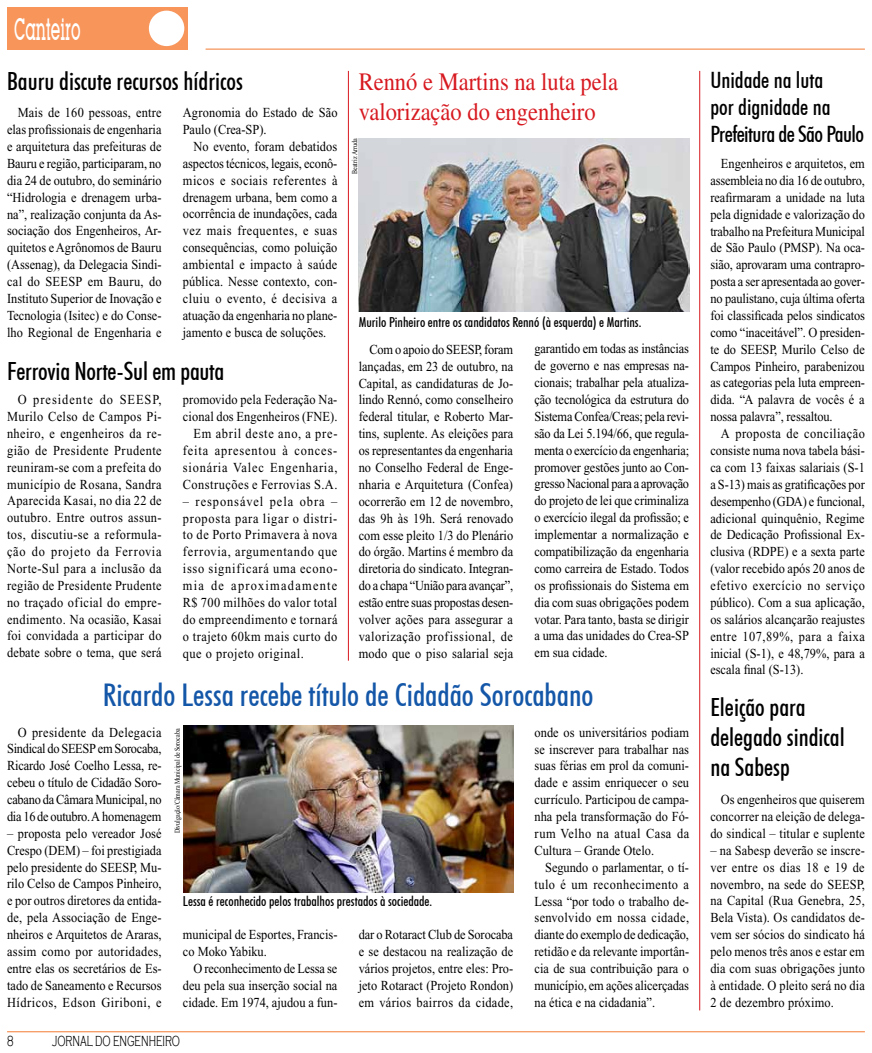
<style>
.page{position:relative;width:872px;height:1053px;background:#fff}
.page>*{position:absolute;margin:0;border:0;box-sizing:border-box;transform-origin:0 0}
.t1{font:500 condensed 31.25px "Futura BT";color:#1457a8}
.t2{font:500 30px "Lubalin Graph IT Cby BT";color:#fff;scale:.5 1}
.t3{font:500 condensed 25px/30px "Futura BT";color:#000}
.t4{font:25px/30px "Times";color:#d71920;scale:.9 1}
.t5{font:500 condensed 22.5px/27px "Futura BT";color:#000}
.t6{font:300 15px "Copperplate Gothic";color:#000;scale:.6 1}
.t7{font:13.75px/16.9px "Times New Roman";letter-spacing:.005em;color:#000;text-align:justify;scale:.9 1}
.t8{font:13.75px/16.9px "Times New Roman";letter-spacing:.04em;color:#000;text-align:right;scale:.9 1}
.t9{font:500 condensed 13.75px "Futura BT";color:#000}
.t10{font:7.5px "Times New Roman";color:#000;scale:.8 1}
</style>
<div class="page">
<div style="left:7px;top:7px;width:181px;height:43px;background:#f7955b"></div>
<div style="left:149px;top:11px;width:35px;height:35px;background:#fff;border-radius:50%"></div>
<hr style="left:206px;top:48px;width:659px;height:2px;background:#f7955b">
<hr style="left:7px;top:1030px;width:858px;height:2px;background:#f7955b">
<hr style="left:699px;top:71px;width:1px;height:939px;background:#d71920">
<hr style="left:348px;top:71px;width:1px;height:589px;background:#d71920">
<img style="left:183px;top:725px;width:330px;height:167px">
<img style="left:359px;top:138px;width:330px;height:174px">
<h2 class="t2" style="left:14px;top:11px;width:134px">Canteiro</h2>
<h3 class="t3" style="left:7px;top:66px;width:237px">Bauru discute recursos hídricos</h3>
<p class="t7" style="left:7px;top:104px;width:173px;text-indent:11px">Mais de 160 pessoas, entre elas profissionais de engenharia e arquitetura das prefeituras de Bauru e região, participaram, no dia 24 de outubro, do seminário “Hidrologia e drenagem urba&shy;na”, realização conjunta da As&shy;sociação dos Engenheiros, Ar&shy;quitetos e Agrônomos de Bauru (Assenag), da Delegacia Sindi&shy;cal do SEESP em Bauru, do Instituto Superior de Inovação e Tecnologia (Isitec) e do Conse&shy;lho Regional de Engenharia e</p>
<p class="t7" style="left:183px;top:104px;width:173px">Agronomia do Estado de São<br>Paulo (Crea-SP).</p>
<p class="t7" style="left:183px;top:138px;width:173px;text-indent:11px">No evento, foram debatidos aspectos técnicos, legais, econô&shy;micos e sociais referentes à drenagem urbana, bem como a ocorrência de inundações, cada vez mais frequentes, e suas consequências, como poluição ambiental e impacto à saúde pública. Nesse contexto, con&shy;cluiu o evento, é decisiva a atuação da engenharia no plane&shy;jamento e busca de soluções.</p>
<h3 class="t3" style="left:7px;top:355px;width:219px">Ferrovia Norte-Sul em pauta</h3>
<p class="t7" style="left:7px;top:391px;width:173px;text-indent:11px">O presidente do SEESP, Murilo Celso de Campos Pi&shy;nheiro, e engenheiros da re&shy;gião de Presidente Prudente reuniram-se com a prefeita do município de Rosana, Sandra Aparecida Kasai, no dia 22 de outubro. Entre outros assun&shy;tos, discutiu-se a reformula&shy;ção do projeto da Ferrovia Norte-Sul para a inclusão da região de Presidente Prudente no traçado oficial do empre&shy;endimento. Na ocasião, Kasai foi convidada a participar do debate sobre o tema, que será</p>
<p class="t8" style="left:183px;top:391px;width:173px">promovido pela Federação Na&shy;cional dos Engenheiros (FNE).<br>Em abril deste ano, a pre&shy;feita apresentou à conces&shy;sionária Valec Engenharia,<br>Construções e Ferrovias S.A.</p>
<p class="t7" style="left:183px;top:492px;width:173px">– responsável pela obra – proposta para ligar o distri&shy;to de Porto Primavera à nova ferrovia, argumentando que isso significará uma econo&shy;mia de aproximadamente R$ 700 milhões do valor total do empreendimento e tornará o trajeto 60km mais curto do que o projeto original.</p>
<h3 class="t4" style="left:359px;top:67px;width:290px">Rennó e Martins na luta pela valorização do engenheiro</h3>
<p class="t10" style="left:350px;top:174px;width:46px;rotate:-90deg">Beatriz Arruda</p>
<p class="t9" style="left:359px;top:313px;width:284px">Murilo Pinheiro entre os candidatos Rennó (à esquerda) e Martins.</p>
<p class="t7" style="left:359px;top:341px;width:173px;text-indent:11px">Com o apoio do SEESP, foram lançadas, em 23 de outubro, na Capital, as candidaturas de Jo&shy;lindo Rennó, como conselheiro federal titular, e Roberto Mar&shy;tins, suplente. As eleições para os representantes da engenharia no Conselho Federal de Enge&shy;nharia e Arquitetura (Confea) ocorrerão em 12 de novembro, das 9h às 19h. Será renovado com esse pleito 1/3 do Plenário do órgão. Martins é membro da diretoria do sindicato. Integran&shy;do a chapa “União para avançar”, estão entre suas propostas desen&shy;volver ações para assegurar a valorização profissional, de modo que o piso salarial seja</p>
<p class="t7" style="left:534px;top:340px;width:173px">garantido em todas as instâncias de governo e nas empresas na&shy;cionais; trabalhar pela atualiza&shy;ção tecnológica da estrutura do Sistema Confea/Creas; pela revi&shy;são da Lei 5.194/66, que regula&shy;menta o exercício da engenharia; promover gestões junto ao Con&shy;gresso Nacional para a aprovação do projeto de lei que criminaliza o exercício ilegal da profissão; e implementar a normalização e compatibilização da engenharia como carreira de Estado. Todos os profissionais do Sistema em dia com suas obrigações podem votar. Para tanto, basta se dirigir a uma das unidades do Crea-SP em sua cidade.</p>
<h1 class="t1" style="left:103px;top:676px;width:492px">Ricardo Lessa recebe título de Cidadão Sorocabano</h1>
<p class="t7" style="left:534px;top:723px;width:173px">onde os universitários podiam se inscrever para trabalhar nas suas férias em prol da comuni&shy;dade e assim enriquecer o seu currículo. Participou de campa&shy;nha pela transformação do Fó&shy;rum Velho na atual Casa da Cultura – Grande Otelo.</p>
<p class="t7" style="left:534px;top:858px;width:173px;text-indent:11px">Segundo o parlamentar, o tí&shy;tulo é um reconhecimento a Lessa “por todo o trabalho de&shy;senvolvido em nossa cidade, diante do exemplo de dedicação, retidão e da relevante importân&shy;cia de sua contribuição para o município, em ações alicerçadas na ética e na cidadania”.</p>
<p class="t7" style="left:7px;top:723px;width:173px;text-indent:11px">O presidente da Delegacia Sindical do SEESP em Sorocaba, Ricardo José Coelho Lessa, re&shy;cebeu o título de Cidadão Soro&shy;cabano da Câmara Municipal, no dia 16 de outubro. A homenagem</p>
<p class="t7" style="left:7px;top:824px;width:173px">– proposta pelo vereador José Crespo (DEM) – foi prestigiada pelo presidente do SEESP, Mu&shy;rilo Celso de Campos Pinheiro, e por outros diretores da entida&shy;de, pela Associação de Enge&shy;nheiros e Arquitetos de Araras, assim como por autoridades, entre elas os secretários de Es&shy;tado de Saneamento e Recursos Hídricos, Edson Giriboni, e</p>
<p class="t10" style="left:173px;top:833px;width:133px;rotate:-90deg">Divulgação/Câmara Municipal de Sorocaba</p>
<p class="t9" style="left:183px;top:893px;width:251px">Lessa é reconhecido pelos trabalhos prestados à sociedade.</p>
<p class="t7" style="left:359px;top:926px;width:173px">dar o Rotaract Club de Sorocaba e se destacou na realização de vários projetos, entre eles: Pro&shy;jeto Rotaract (Projeto Rondon) em vários bairros da cidade,</p>
<p class="t7" style="left:183px;top:926px;width:173px">municipal de Esportes, Francis&shy;co Moko Yabiku.</p>
<p class="t7" style="left:183px;top:960px;width:173px;text-indent:11px">O reconhecimento de Lessa se deu pela sua inserção social na cidade. Em 1974, ajudou a fun-</p>
<p class="t6" style="left:7px;top:1032px;width:12px">8</p>
<p class="t6" style="left:52px;top:1032px;width:215px">JORNAL DO ENGENHEIRO</p>
<h3 class="t5" style="left:710px;top:66px;width:155px">Unidade na luta<br>por dignidade na<br>Prefeitura de São Paulo</h3>
<p class="t7" style="left:710px;top:155px;width:173px;text-indent:11px">Engenheiros e arquitetos, em assembleia no dia 16 de outubro, reafirmaram a unidade na luta pela dignidade e valorização do trabalho na Prefeitura Municipal de São Paulo (PMSP). Na oca&shy;sião, aprovaram uma contrapro&shy;posta a ser apresentada ao gover&shy;no paulistano, cuja última oferta foi classificada pelos sindicatos como “inaceitável”. O presiden&shy;te do SEESP, Murilo Celso de Campos Pinheiro, parabenizou as categorias pela luta empreen&shy;dida. “A palavra de vocês é a nossa palavra”, ressaltou.</p>
<p class="t7" style="left:710px;top:425px;width:173px;text-indent:11px">A proposta de conciliação consiste numa nova tabela bási&shy;ca com 13 faixas salariais (S-1 a S-13) mais as gratificações por desempenho (GDA) e funcional, adicional quinquênio, Regime de Dedicação Profissional Ex&shy;clusiva (RDPE) e a sexta parte (valor recebido após 20 anos de efetivo exercício no serviço público). Com a sua aplicação, os salários alcançarão reajustes entre 107,89%, para a faixa inicial (S-1), e 48,79%, para a escala final (S-13).</p>
<h3 class="t3" style="left:710px;top:692px;width:136px">Eleição para delegado sindical na Sabesp</h3>
<p class="t7" style="left:710px;top:791px;width:173px;text-indent:11px">Os engenheiros que quiserem concorrer na eleição de delega&shy;do sindical – titular e suplente</p>
<p class="t7" style="left:710px;top:841px;width:173px">– na Sabesp deverão se inscre&shy;ver entre os dias 18 e 19 de novembro, na sede do SEESP, na Capital (Rua Genebra, 25, Bela Vista). Os candidatos de&shy;vem ser sócios do sindicato há pelo menos três anos e estar em dia com suas obrigações junto à entidade. O pleito será no dia 2 de dezembro próximo.</p>
</div>
